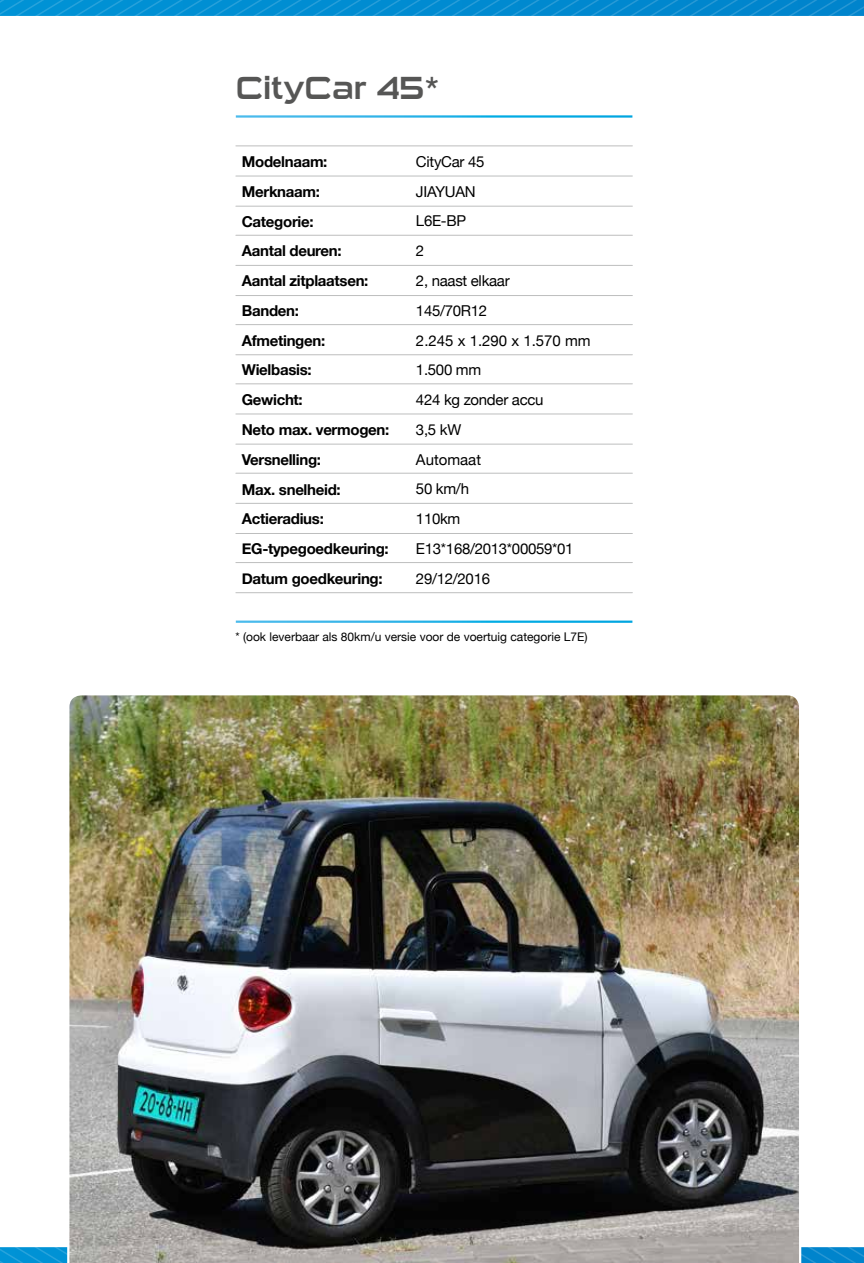
<style>
.page{position:relative;width:864px;height:1263px;background:#fff}
.page>*{position:absolute;margin:0;border:0;box-sizing:border-box;transform-origin:0 0}
.t1{font:31.5px "Sui Generis Rg";color:#565655}
.t2{font:700 15px "Helvetica Neue";letter-spacing:-.02em;color:#000}
.t3{font:15px "Helvetica Neue";letter-spacing:-.02em;color:#000}
.t4{font:15px "Helvetica Neue";color:#000}
.t5{font:12px "Helvetica Neue";color:#000}
</style>
<div class="page">
<svg style="left:0;top:0;width:864px;height:16px;background:#068dd1"></svg>
<svg style="left:0;top:1247px;width:864px;height:16px;background:#0a90d2"></svg>
<hr style="left:236px;top:176px;width:396px;height:1px;background:#bdbebe">
<hr style="left:236px;top:145px;width:396px;height:1px;background:#bdbebe">
<hr style="left:236px;top:206px;width:396px;height:1px;background:#bdbebe">
<hr style="left:236px;top:235px;width:396px;height:1px;background:#bdbebe">
<hr style="left:236px;top:265px;width:396px;height:1px;background:#bdbebe">
<hr style="left:236px;top:295px;width:396px;height:1px;background:#bdbebe">
<hr style="left:236px;top:354px;width:396px;height:1px;background:#bdbebe">
<hr style="left:236px;top:324px;width:396px;height:1px;background:#bdbebe">
<hr style="left:236px;top:383px;width:396px;height:1px;background:#bdbebe">
<hr style="left:236px;top:414px;width:396px;height:1px;background:#bdbebe">
<hr style="left:236px;top:444px;width:396px;height:1px;background:#bdbebe">
<hr style="left:236px;top:473px;width:396px;height:1px;background:#bdbebe">
<hr style="left:236px;top:503px;width:396px;height:1px;background:#bdbebe">
<hr style="left:236px;top:533px;width:396px;height:1px;background:#bdbebe">
<hr style="left:236px;top:562px;width:396px;height:1px;background:#bdbebe">
<hr style="left:236px;top:592px;width:396px;height:1px;background:#bdbebe">
<img style="left:67px;top:695px;width:733px;height:568px">
<h1 class="t1" style="left:236px;top:70px;width:205px">CityCar 45*</h1>
<p class="t2" style="left:242px;top:150px;width:87px">Modelnaam:</p>
<p class="t3" style="left:416px;top:151px;width:70px">CityCar 45</p>
<p class="t2" style="left:242px;top:180px;width:80px">Merknaam:</p>
<p class="t3" style="left:416px;top:180px;width:61px">JIAYUAN</p>
<p class="t2" style="left:242px;top:209px;width:73px">Categorie:</p>
<p class="t3" style="left:416px;top:210px;width:52px">L6E-BP</p>
<p class="t2" style="left:242px;top:239px;width:101px">Aantal deuren:</p>
<p class="t3" style="left:416px;top:240px;width:10px">2</p>
<p class="t2" style="left:242px;top:269px;width:128px">Aantal zitplaatsen:</p>
<p class="t3" style="left:416px;top:270px;width:95px">2, naast elkaar</p>
<p class="t2" style="left:242px;top:299px;width:59px">Banden:</p>
<p class="t3" style="left:416px;top:300px;width:73px">145/70R12</p>
<p class="t2" style="left:242px;top:329px;width:85px">Afmetingen:</p>
<p class="t4" style="left:416px;top:329px;width:176px">2.245 x 1.290 x 1.570 mm</p>
<p class="t2" style="left:242px;top:358px;width:71px">Wielbasis:</p>
<p class="t3" style="left:416px;top:359px;width:67px">1.500 mm</p>
<p class="t2" style="left:242px;top:388px;width:62px">Gewicht:</p>
<p class="t3" style="left:416px;top:389px;width:129px">424 kg zonder accu</p>
<p class="t2" style="left:242px;top:418px;width:149px">Neto max. vermogen:</p>
<p class="t3" style="left:416px;top:419px;width:47px">3,5 kW</p>
<p class="t2" style="left:242px;top:448px;width:81px">Versnelling:</p>
<p class="t4" style="left:416px;top:448px;width:67px">Automaat</p>
<p class="t2" style="left:242px;top:477px;width:100px">Max. snelheid:</p>
<p class="t3" style="left:416px;top:478px;width:54px">50 km/h</p>
<p class="t2" style="left:242px;top:507px;width:83px">Actieradius:</p>
<p class="t3" style="left:416px;top:508px;width:46px">110km</p>
<p class="t2" style="left:242px;top:537px;width:148px">EG-typegoedkeuring:</p>
<p class="t3" style="left:416px;top:538px;width:159px">E13*168/2013*00059*01</p>
<p class="t2" style="left:242px;top:567px;width:142px">Datum goedkeuring:</p>
<p class="t3" style="left:416px;top:568px;width:76px">29/12/2016</p>
<p class="t5" style="left:235px;top:628px;width:353px">* (ook leverbaar als 80km/u versie voor de voertuig categorie L7E)</p>
</div>
